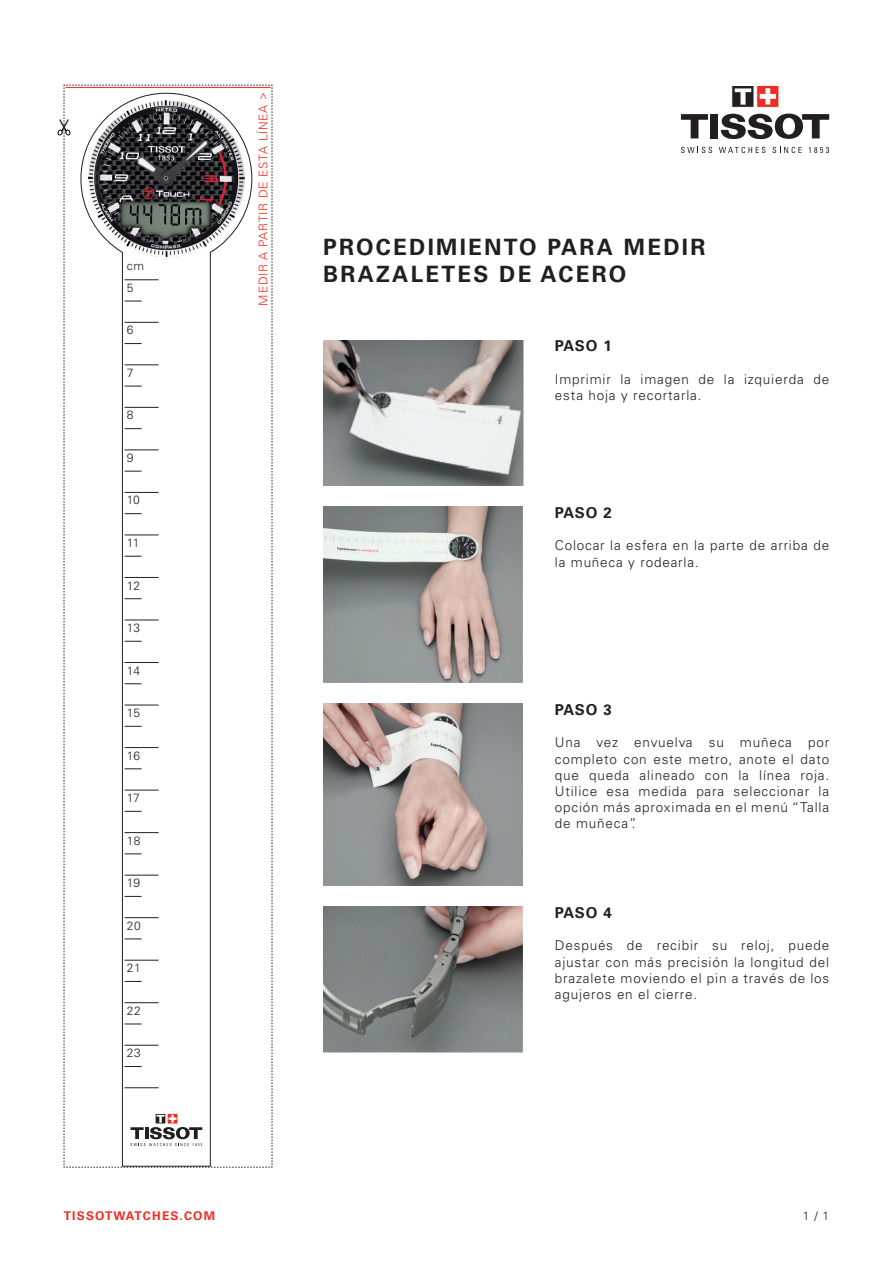
<style>
.page{position:relative;width:893px;height:1263px;background:#fff}
.page>*{position:absolute;margin:0;border:0;box-sizing:border-box;transform-origin:0 0}
.t1{font:700 22.5px/27px "Univers";letter-spacing:.1em;color:#231f20}
.t2{font:700 15px "Univers";letter-spacing:.04em;color:#231f20}
.t3{font:300 13.5px/16.2px "Univers";letter-spacing:.06em;color:#231f20}
.t4{font:300 12px "Univers";letter-spacing:.01em;color:#231f20}
.t5{font:300 12px "Univers";letter-spacing:.06em;color:#ee2e22}
.t6{font:700 12px "Univers";letter-spacing:.1em;color:#ee2e22}
</style>
<div class="page">
<img style="left:323px;top:507px;width:200px;height:175px">
<img style="left:323px;top:704px;width:200px;height:181px">
<img style="left:323px;top:907px;width:200px;height:145px">
<img style="left:323px;top:340px;width:200px;height:145px">
<svg style="left:681px;top:147px;width:31px;height:6px"></svg>
<svg style="left:719px;top:147px;width:46px;height:6px"></svg>
<svg style="left:772px;top:147px;width:30px;height:6px"></svg>
<svg style="left:809px;top:147px;width:20px;height:6px"></svg>
<div style="left:731px;top:85px;width:23px;height:23px;background:#231f20;border:1px solid #fff"></div>
<svg style="left:735px;top:88px;width:16px;height:17px"></svg>
<svg style="left:681px;top:114px;width:27px;height:24px"></svg>
<div style="left:710px;top:114px;width:8px;height:24px;background:#231f20"></div>
<svg style="left:721px;top:113px;width:108px;height:27px"></svg>
<div style="left:756px;top:85px;width:23px;height:23px;background:#ee2e22;border:1px solid #fff"></div>
<svg style="left:760px;top:88px;width:16px;height:16px"></svg>
<svg style="left:57px;top:85px;width:216px;height:1083px"></svg>
<p class="t4" style="left:127px;top:259px;width:19px">cm</p>
<p class="t4" style="left:127px;top:280px;width:8px">5</p>
<p class="t4" style="left:127px;top:323px;width:8px">6</p>
<p class="t4" style="left:127px;top:365px;width:8px">7</p>
<p class="t4" style="left:127px;top:408px;width:8px">8</p>
<p class="t4" style="left:127px;top:450px;width:8px">9</p>
<p class="t4" style="left:127px;top:493px;width:15px">10</p>
<p class="t4" style="left:127px;top:535px;width:14px">11</p>
<p class="t4" style="left:127px;top:578px;width:15px">12</p>
<p class="t4" style="left:127px;top:620px;width:15px">13</p>
<p class="t4" style="left:127px;top:663px;width:15px">14</p>
<p class="t4" style="left:127px;top:706px;width:15px">15</p>
<p class="t4" style="left:127px;top:748px;width:15px">16</p>
<p class="t4" style="left:127px;top:791px;width:15px">17</p>
<p class="t4" style="left:127px;top:833px;width:15px">18</p>
<p class="t4" style="left:127px;top:876px;width:15px">19</p>
<p class="t4" style="left:127px;top:918px;width:16px">20</p>
<p class="t4" style="left:127px;top:961px;width:16px">21</p>
<p class="t4" style="left:127px;top:1003px;width:16px">22</p>
<p class="t4" style="left:127px;top:1046px;width:16px">23</p>
<p class="t5" style="left:256px;top:306px;width:215px;rotate:-90deg">MEDIR A PARTIR DE ESTA LÍNEA &gt;</p>
<h1 class="t1" style="left:323px;top:234px;width:384px">PROCEDIMIENTO PARA MEDIR<br>BRAZALETES DE ACERO</h1>
<p class="t2" style="left:555px;top:337px;width:58px">PASO 1</p>
<p class="t3" style="left:555px;top:371px;width:276px">Imprimir la imagen de la izquierda de esta hoja y recortarla.</p>
<p class="t2" style="left:555px;top:504px;width:58px">PASO 2</p>
<p class="t3" style="left:555px;top:538px;width:276px">Colocar la esfera en la parte de arriba de la muñeca y rodearla.</p>
<p class="t2" style="left:555px;top:701px;width:58px">PASO 3</p>
<p class="t3" style="left:555px;top:734px;width:276px;text-align:justify">Una vez envuelva su muñeca por completo con este metro, anote el dato que queda alineado con la línea roja.<br>Utilice esa medida para seleccionar la opción más aproximada en el menú “Talla de muñeca”.</p>
<p class="t2" style="left:555px;top:904px;width:58px">PASO 4</p>
<p class="t3" style="left:555px;top:937px;width:276px;text-align:justify">Después de recibir su reloj, puede ajustar con más precisión la longitud del brazalete moviendo el pin a través de los agujeros en el cierre.</p>
<p class="t6" style="left:64px;top:1209px;width:153px">TISSOTWATCHES.COM</p>
<p class="t4" style="left:803px;top:1209px;width:28px">1 / 1</p>
</div>
